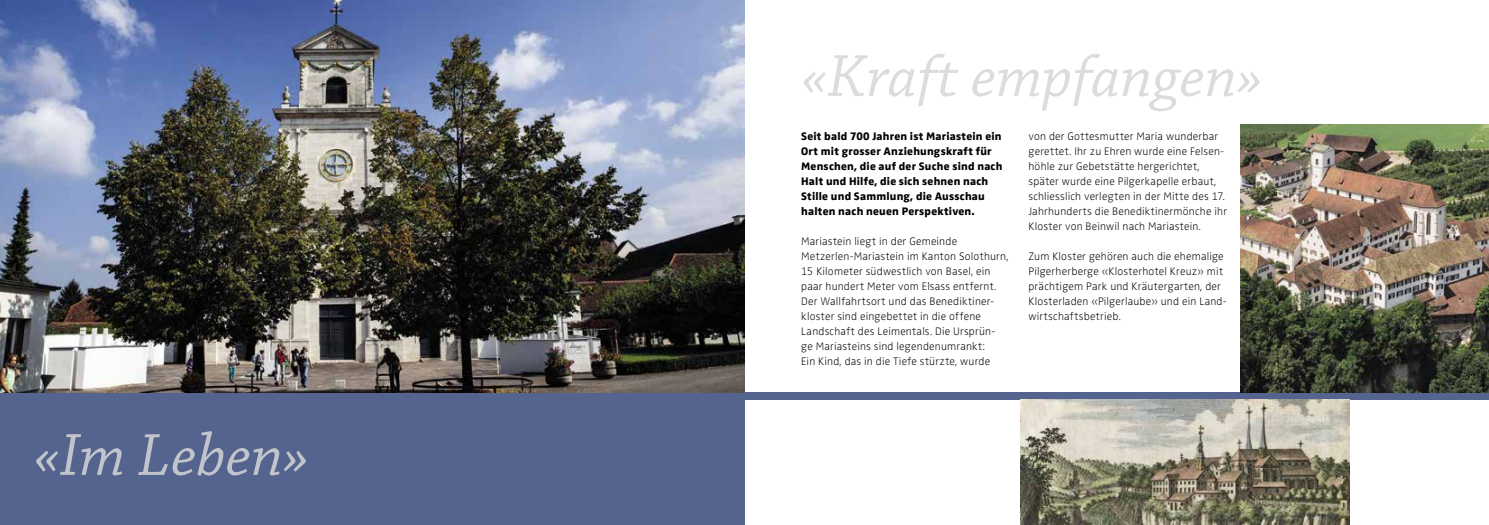
<style>
.page{position:relative;width:1489px;height:525px;background:#fff}
.page>*{position:absolute;margin:0;border:0;box-sizing:border-box;transform-origin:0 0}
.t1{font:italic 62.5px "Chaparral Pro";color:#d6d6d6}
.t2{font:11.25px/15px "Zwo w 1";letter-spacing:.02em;color:#000}
.t3{font:800 11.25px/15px "Zwo";letter-spacing:.02em;color:#000}
</style>
<div class="page">
<div style="left:744px;top:392px;width:744px;height:8px;background:#54648f"></div>
<div style="left:0;top:392px;width:744px;height:132px;background:#54648f"></div>
<img style="left:0;top:0;width:744px;height:392px">
<img style="left:1240px;top:124px;width:248px;height:268px">
<img style="left:1020px;top:400px;width:329px;height:124px">
<h1 class="t1" style="left:34px;top:420px;width:277px">«Im Leben»</h1>
<h1 class="t1" style="left:801px;top:42px;width:463px">«Kraft empfangen»</h1>
<p class="t3" style="left:801px;top:129px;width:203px">Seit bald 700 Jahren ist Mariastein ein Ort mit grosser Anziehungskraft für Menschen, die auf der Suche sind nach Halt und Hilfe, die sich sehnen nach Stille und Sammlung, die Ausschau halten nach neuen Perspektiven.</p>
<p class="t2" style="left:801px;top:234px;width:209px">Mariastein liegt in der Gemeinde Metzerlen-Mariastein im Kanton Solothurn, 15 Kilometer südwestlich von Basel, ein paar hundert Meter vom Elsass entfernt.<br>Der Wallfahrtsort und das Benediktiner&shy;kloster sind eingebettet in die offene Landschaft des Leimentals. Die Ursprün&shy;ge Mariasteins sind legendenumrankt:<br>Ein Kind, das in die Tiefe stürzte, wurde</p>
<p class="t2" style="left:1028px;top:128px;width:200px">von der Gottesmutter Maria wunderbar gerettet. Ihr zu Ehren wurde eine Felsen&shy;höhle zur Gebetstätte hergerichtet, später wurde eine Pilgerkapelle erbaut, schliesslich verlegten in der Mitte des 17.<br>Jahrhunderts die Benediktinermönche ihr Kloster von Beinwil nach Mariastein.</p>
<p class="t2" style="left:1028px;top:248px;width:200px">Zum Kloster gehören auch die ehemalige Pilgerherberge «Klosterhotel Kreuz» mit prächtigem Park und Kräutergarten, der Klosterladen «Pilgerlaube» und ein Land&shy;wirtschaftsbetrieb.</p>
</div>
